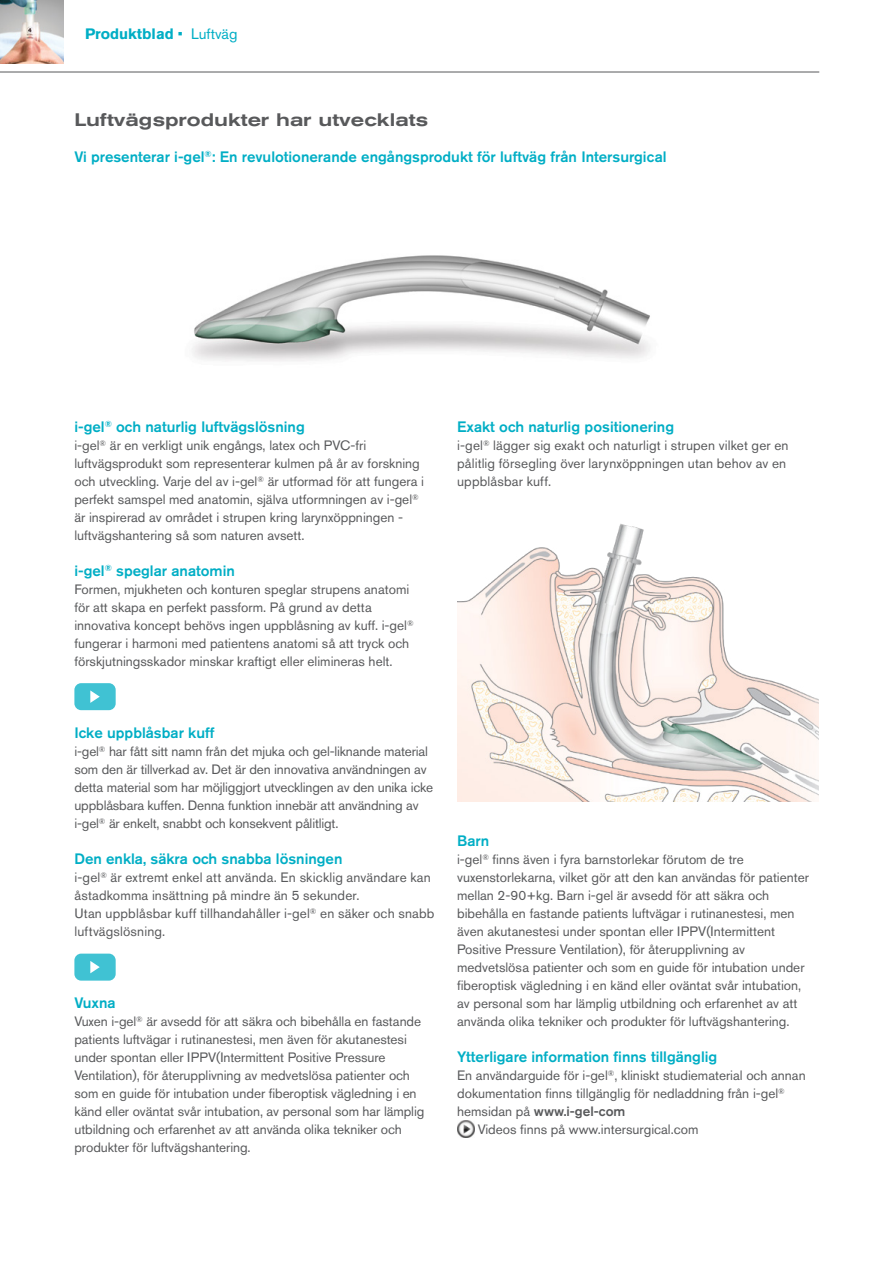
<style>
.page{position:relative;width:893px;height:1263px;background:#fff}
.page>*{position:absolute;margin:0;border:0;box-sizing:border-box;transform-origin:0 0}
.t1{font:500 expanded 18px "Akzidenz Grotesk Pro";color:#58595b}
.t2{font:500 15px "Akzidenz Grotesk Pro";color:#00aec5}
.t3{font:700 15px "Akzidenz Grotesk Pro";color:#00aec5}
.t4{font:13.5px/18px "Akzidenz Grotesk Pro";color:#58595b}
.t5{font:500 13.5px "Akzidenz Grotesk Pro";color:#58595b}
.s1{font-weight:400}
</style>
<div class="page">
<hr style="left:0;top:72px;width:819px;height:1px;background:#58595b">
<img style="left:0;top:0;width:64px;height:63px">
<img style="left:457px;top:524px;width:362px;height:277px">
<img style="left:192px;top:255px;width:458px;height:107px">
<img style="left:457px;top:1121px;width:17px;height:17px">
<div style="left:74px;top:683px;width:42px;height:27px;background:#40c2d3;border-radius:7px"></div>
<svg style="left:90px;top:690px;width:10px;height:13px"></svg>
<div style="left:74px;top:954px;width:42px;height:27px;background:#40c2d3;border-radius:7px"></div>
<svg style="left:90px;top:961px;width:10px;height:12px"></svg>
<p class="t3" style="left:85px;top:24px;width:154px">Produktblad <span class="s1">• Luftväg</span></p>
<h1 class="t1" style="left:74px;top:108px;width:355px">Luftvägsprodukter har utvecklats</h1>
<p class="t2" style="left:74px;top:147px;width:594px">Vi presenterar i-gel<sup>®</sup>: En revulotionerande engångsprodukt för luftväg från Intersurgical</p>
<p class="t2" style="left:74px;top:417px;width:232px">i-gel<sup>®</sup> och naturlig luftvägslösning</p>
<p class="t4" style="left:74px;top:436px;width:351px">i-gel<sup>®</sup> är en verkligt unik engångs, latex och PVC-fri luftvägsprodukt som representerar kulmen på år av forskning och utveckling. Varje del av i-gel<sup>®</sup> är utformad för att fungera i perfekt samspel med anatomin, själva utformningen av i-gel<sup>® </sup>är inspirerad av området i strupen kring larynxöppningen - luftvägshantering så som naturen avsett.</p>
<p class="t2" style="left:74px;top:561px;width:162px">i-gel<sup>®</sup> speglar anatomin</p>
<p class="t4" style="left:74px;top:580px;width:341px">Formen, mjukheten och konturen speglar strupens anatomi för att skapa en perfekt passform. På grund av detta innovativa koncept behövs ingen uppblåsning av kuff. i-gel<sup>® </sup>fungerar i harmoni med patientens anatomi så att tryck och förskjutningsskador minskar kraftigt eller elimineras helt.</p>
<p class="t2" style="left:74px;top:723px;width:142px">Icke uppblåsbar kuff</p>
<p class="t4" style="left:74px;top:742px;width:360px">i-gel<sup>®</sup> har fått sitt namn från det mjuka och gel-liknande material som den är tillverkad av. Det är den innovativa användningen av detta material som har möjliggjort utvecklingen av den unika icke uppblåsbara kuffen. Denna funktion innebär att användning av i-gel<sup>®</sup> är enkelt, snabbt och konsekvent pålitligt.</p>
<p class="t2" style="left:74px;top:849px;width:270px">Den enkla, säkra och snabba lösningen</p>
<p class="t4" style="left:74px;top:868px;width:362px">i-gel<sup>®</sup> är extremt enkel att använda. En skicklig användare kan åstadkomma insättning på mindre än 5 sekunder.<br>Utan uppblåsbar kuff tillhandahåller i-gel<sup>®</sup> en säker och snabb luftvägslösning.</p>
<p class="t2" style="left:74px;top:993px;width:43px">Vuxna</p>
<p class="t4" style="left:74px;top:1012px;width:351px">Vuxen i-gel<sup>®</sup> är avsedd för att säkra och bibehålla en fastande patients luftvägar i rutinanestesi, men även för akutanestesi under spontan eller IPPV(Intermittent Positive Pressure Ventilation), för återupplivning av medvetslösa patienter och som en guide för intubation under fiberoptisk vägledning i en känd eller oväntat svår intubation, av personal som har lämplig utbildning och erfarenhet av att använda olika tekniker och produkter för luftvägshantering.</p>
<p class="t2" style="left:457px;top:417px;width:218px">Exakt och naturlig positionering</p>
<p class="t4" style="left:457px;top:436px;width:333px">i-gel<sup>®</sup> lägger sig exakt och naturligt i strupen vilket ger en pålitlig försegling över larynxöppningen utan behov av en uppblåsbar kuff.</p>
<p class="t2" style="left:457px;top:831px;width:34px">Barn</p>
<p class="t4" style="left:457px;top:850px;width:353px">i-gel<sup>®</sup> finns även i fyra barnstorlekar förutom de tre vuxenstorlekarna, vilket gör att den kan användas för patienter mellan 2-90+kg. Barn i-gel är avsedd för att säkra och bibehålla en fastande patients luftvägar i rutinanestesi, men även akutanestesi under spontan eller IPPV(Intermittent Positive Pressure Ventilation), för återupplivning av medvetslösa patienter och som en guide för intubation under fiberoptisk vägledning i en känd eller oväntat svår intubation, av personal som har lämplig utbildning och erfarenhet av att använda olika tekniker och produkter för luftvägshantering.</p>
<p class="t2" style="left:457px;top:1047px;width:262px">Ytterligare information finns tillgänglig</p>
<p class="t4" style="left:457px;top:1066px;width:350px">En användarguide för i-gel<sup>®</sup>, kliniskt studiematerial och annan</p>
<p class="t4" style="left:457px;top:1084px;width:329px">dokumentation finns tillgänglig för nedladdning från i-gel<sup>®</sup></p>
<p class="t5" style="left:457px;top:1103px;width:170px"><span class="s1">hemsidan på</span> www.i-gel-com</p>
<p class="t4" style="left:478px;top:1120px;width:222px">Videos finns på www.intersurgical.com</p>
</div>
